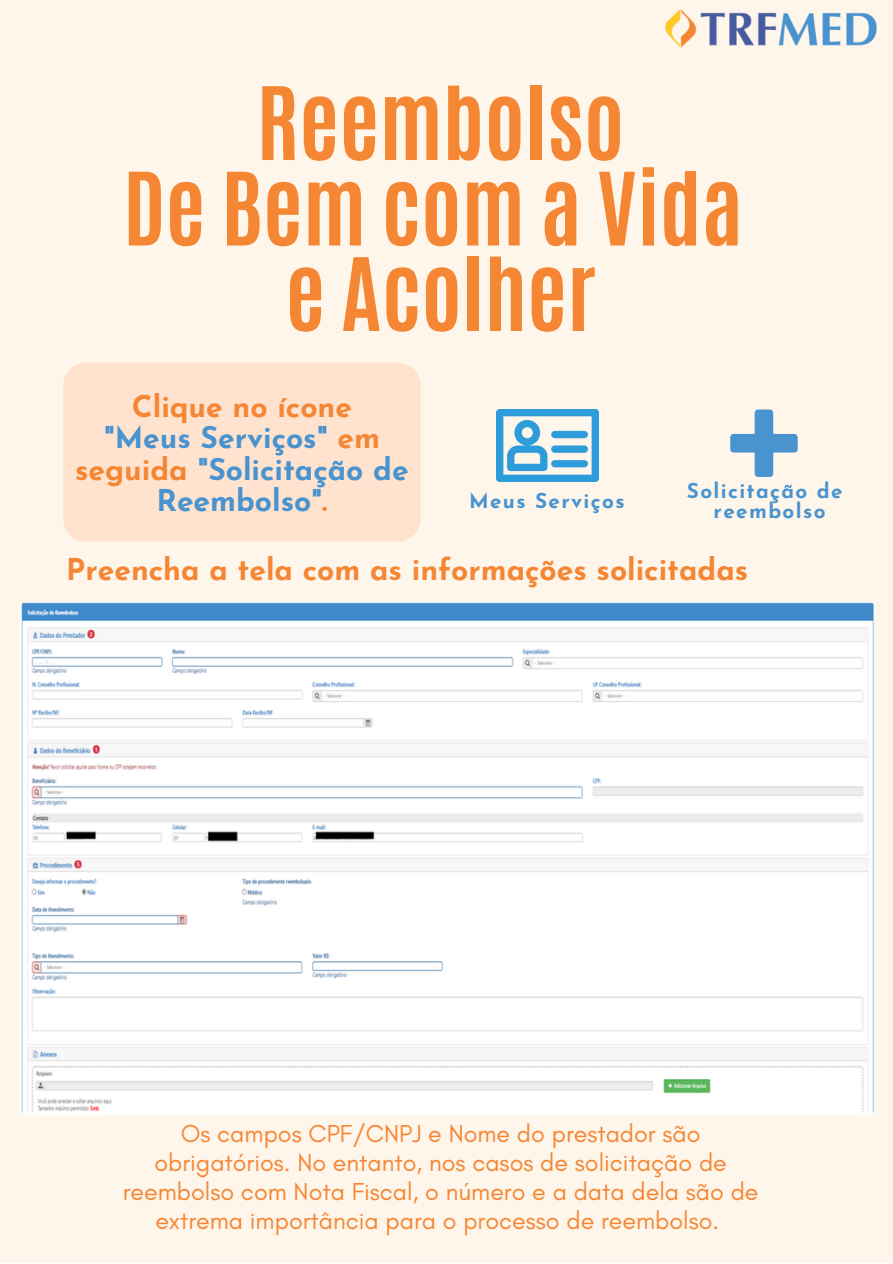
<style>
.page{position:relative;width:893px;height:1264px;background:#fff}
.page>*{position:absolute;margin:0;border:0;box-sizing:border-box;transform-origin:0 0}
.t1{font:700 85.8px "Antonio";color:#f58634}
.t2{font:700 30px "Josefin Sans";color:#f58634}
.t3{font:700 30px/31.5px "Josefin Sans";color:#4993cf;text-align:center}
.t4{font:25.05px/29.2px "Glacial Indifference";color:#f58634;text-align:center}
.t5{font:700 20.7px "Josefin Sans";letter-spacing:.065em;color:#4993ce}
.s1{color:#4993ce}
.s2{color:#f58634}
</style>
<div class="page">
<div style="left:0;top:0;width:892px;height:1262px;background:#fff6eb"></div>
<img style="left:664px;top:9px;width:213px;height:39px">
<div style="left:63px;top:362px;width:357px;height:179px;background:#ffe3cf;border-radius:22px"></div>
<img style="left:497px;top:409px;width:101px;height:72px">
<svg style="left:730px;top:409px;width:67px;height:68px"></svg>
<img style="left:20px;top:602px;width:854px;height:512px">
<p class="t1" style="left:257px;top:62px;width:369px">Reembolso</p>
<p class="t1" style="left:123px;top:147px;width:620px">De Bem com a Vida</p>
<p class="t1" style="left:285px;top:233px;width:312px">e Acolher</p>
<p class="t2" style="left:132px;top:394px;width:222px">Clique no ícone</p>
<p class="t3" style="left:75px;top:425px;width:335px"><span class="s1">"Meus Serviços"</span> <span class="s2">em seguida</span> "Solicitação de<br>Reembolso"<span class="s2">.</span></p>
<p class="t5" style="left:469px;top:492px;width:157px">Meus Serviços</p>
<p class="t5" style="left:687px;top:483px;width:157px">Solicitação de</p>
<p class="t5" style="left:713px;top:502px;width:113px">reembolso</p>
<p class="t2" style="left:66px;top:557px;width:683px">Preencha a tela com as informações solicitadas</p>
<p class="t4" style="left:123px;top:1118px;width:637px">Os campos CPF/CNPJ e Nome do prestador são obrigatórios. No entanto, nos casos de solicitação de reembolso com Nota Fiscal, o número e a data dela são de extrema importância para o processo de reembolso.</p>
</div>
